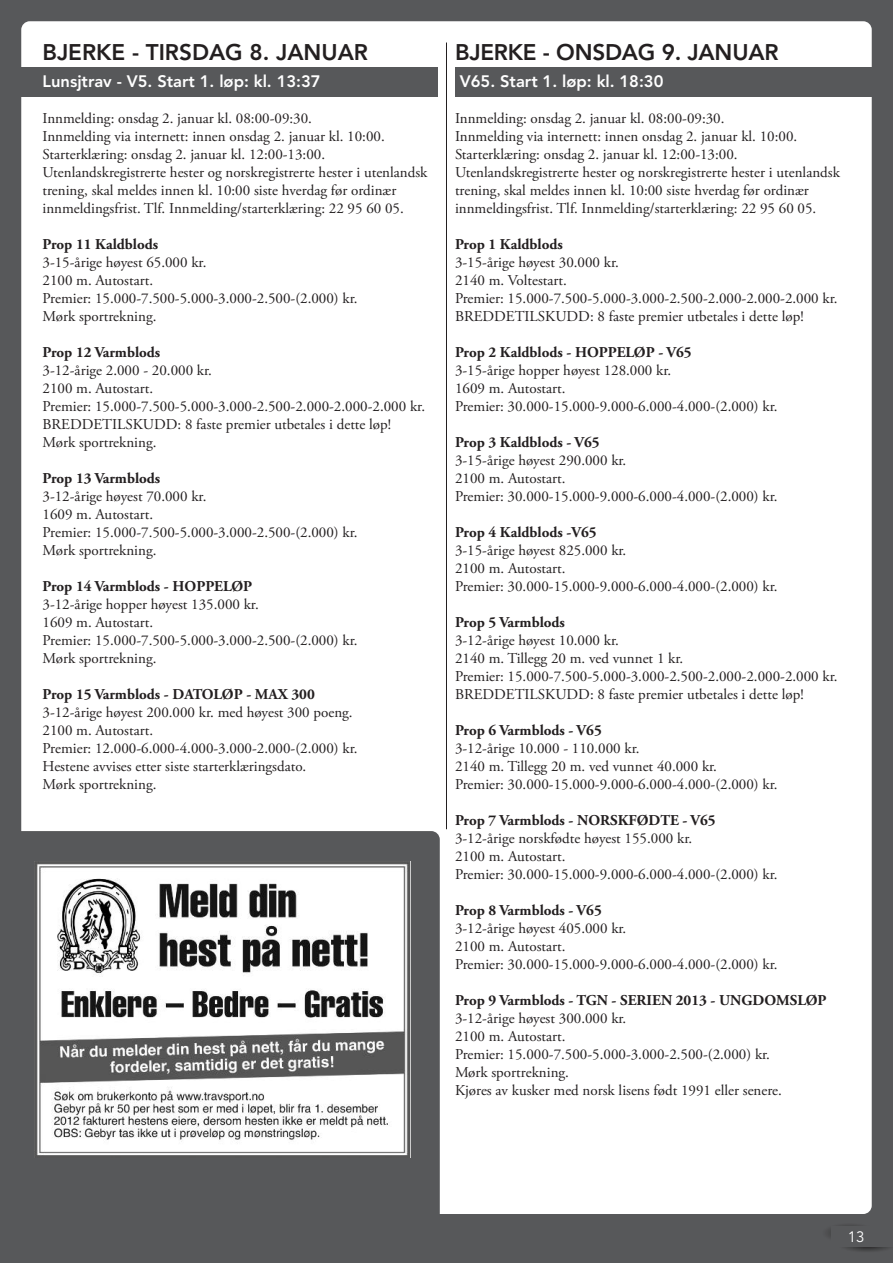
<style>
.page{position:relative;width:893px;height:1263px;background:#57585a}
.page>*{position:absolute;margin:0;border:0;box-sizing:border-box;transform-origin:0 0}
.t1{font:800 22.5px "Avenir";color:#231f20}
.t2{font:800 16.5px "Avenir";color:#fff}
.t3{font:15px/18px "Adobe Garamond Pro";color:#231f20}
.t4{font:700 15px "Adobe Garamond Pro";color:#231f20}
.t5{font:15px "Avenir";color:#fff}
</style>
<div class="page">
<div style="left:21px;top:21px;width:851px;height:1193px;background:#fff;border-radius:9px"></div>
<div style="left:455px;top:67px;width:438px;height:30px;background:#57585a"></div>
<div style="left:0;top:67px;width:438px;height:30px;background:#57585a"></div>
<hr style="left:446px;top:43px;width:1px;height:786px;background:#231f20">
<div style="left:2px;top:831px;width:438px;height:411px;background:#57585a;border-radius:9px"></div>
<img style="left:34px;top:862px;width:377px;height:296px">
<h1 class="t1" style="left:43px;top:43px;width:327px">BJERKE - TIRSDAG 8. JANUAR</h1>
<p class="t2" style="left:43px;top:74px;width:280px">Lunsjtrav - V5. Start 1. løp: kl. 13:37</p>
<p class="t3" style="left:43px;top:110px;width:386px">Innmelding: onsdag 2. januar kl. 08:00-09:30.<br>Innmelding via internett: innen onsdag 2. januar kl. 10:00.<br>Starterklæring: onsdag 2. januar kl. 12:00-13:00.<br>Utenlandskregistrerte hester og norskregistrerte hester i utenlandsk trening, skal meldes innen kl. 10:00 siste hverdag før ordinær innmeldingsfrist. Tlf. Innmelding/starterklæring: 22 95 60 05.</p>
<p class="t4" style="left:43px;top:238px;width:117px">Prop 11 Kaldblods</p>
<p class="t3" style="left:43px;top:254px;width:317px">3-15-årige høyest 65.000 kr.<br>2100 m. Autostart.<br>Premier: 15.000-7.500-5.000-3.000-2.500-(2.000) kr.<br>Mørk sportrekning.</p>
<p class="t4" style="left:43px;top:346px;width:119px">Prop 12 Varmblods</p>
<p class="t3" style="left:43px;top:362px;width:384px">3-12-årige 2.000 - 20.000 kr.<br>2100 m. Autostart.<br>Premier: 15.000-7.500-5.000-3.000-2.500-2.000-2.000-2.000 kr.<br>BREDDETILSKUDD: 8 faste premier utbetales i dette løp!<br>Mørk sportrekning.</p>
<p class="t4" style="left:43px;top:472px;width:119px">Prop 13 Varmblods</p>
<p class="t3" style="left:43px;top:488px;width:317px">3-12-årige høyest 70.000 kr.<br>1609 m. Autostart.<br>Premier: 15.000-7.500-5.000-3.000-2.500-(2.000) kr.<br>Mørk sportrekning.</p>
<p class="t4" style="left:43px;top:580px;width:211px">Prop 14 Varmblods - HOPPELØP</p>
<p class="t3" style="left:43px;top:596px;width:317px">3-12-årige hopper høyest 135.000 kr.<br>1609 m. Autostart.<br>Premier: 15.000-7.500-5.000-3.000-2.500-(2.000) kr.<br>Mørk sportrekning.</p>
<p class="t4" style="left:43px;top:688px;width:274px">Prop 15 Varmblods - DATOLØP - MAX 300</p>
<p class="t3" style="left:43px;top:704px;width:317px">3-12-årige høyest 200.000 kr. med høyest 300 poeng.<br>2100 m. Autostart.<br>Premier: 12.000-6.000-4.000-3.000-2.000-(2.000) kr.<br>Hestene avvises etter siste starterklæringsdato.<br>Mørk sportrekning.</p>
<h1 class="t1" style="left:455px;top:43px;width:325px">BJERKE - ONSDAG 9. JANUAR</h1>
<p class="t2" style="left:460px;top:74px;width:205px">V65. Start 1. løp: kl. 18:30</p>
<p class="t3" style="left:455px;top:110px;width:386px">Innmelding: onsdag 2. januar kl. 08:00-09:30.<br>Innmelding via internett: innen onsdag 2. januar kl. 10:00.<br>Starterklæring: onsdag 2. januar kl. 12:00-13:00.<br>Utenlandskregistrerte hester og norskregistrerte hester i utenlandsk trening, skal meldes innen kl. 10:00 siste hverdag før ordinær innmeldingsfrist. Tlf. Innmelding/starterklæring: 22 95 60 05.</p>
<p class="t4" style="left:455px;top:238px;width:109px">Prop 1 Kaldblods</p>
<p class="t3" style="left:455px;top:254px;width:384px">3-15-årige høyest 30.000 kr.<br>2140 m. Voltestart.<br>Premier: 15.000-7.500-5.000-3.000-2.500-2.000-2.000-2.000 kr.<br>BREDDETILSKUDD: 8 faste premier utbetales i dette løp!</p>
<p class="t4" style="left:455px;top:346px;width:238px">Prop 2 Kaldblods - HOPPELØP - V65</p>
<p class="t3" style="left:455px;top:362px;width:324px">3-15-årige hopper høyest 128.000 kr.<br>1609 m. Autostart.<br>Premier: 30.000-15.000-9.000-6.000-4.000-(2.000) kr.</p>
<p class="t4" style="left:455px;top:436px;width:146px">Prop 3 Kaldblods - V65</p>
<p class="t3" style="left:455px;top:452px;width:324px">3-15-årige høyest 290.000 kr.<br>2100 m. Autostart.<br>Premier: 30.000-15.000-9.000-6.000-4.000-(2.000) kr.</p>
<p class="t4" style="left:455px;top:526px;width:143px">Prop 4 Kaldblods -V65</p>
<p class="t3" style="left:455px;top:542px;width:324px">3-15-årige høyest 825.000 kr.<br>2100 m. Autostart.<br>Premier: 30.000-15.000-9.000-6.000-4.000-(2.000) kr.</p>
<p class="t4" style="left:455px;top:616px;width:112px">Prop 5 Varmblods</p>
<p class="t3" style="left:455px;top:632px;width:384px">3-12-årige høyest 10.000 kr.<br>2140 m. Tillegg 20 m. ved vunnet 1 kr.<br>Premier: 15.000-7.500-5.000-3.000-2.500-2.000-2.000-2.000 kr.<br>BREDDETILSKUDD: 8 faste premier utbetales i dette løp!</p>
<p class="t4" style="left:455px;top:724px;width:148px">Prop 6 Varmblods - V65</p>
<p class="t3" style="left:455px;top:740px;width:324px">3-12-årige 10.000 - 110.000 kr.<br>2140 m. Tillegg 20 m. ved vunnet 40.000 kr.<br>Premier: 30.000-15.000-9.000-6.000-4.000-(2.000) kr.</p>
<p class="t4" style="left:455px;top:814px;width:262px">Prop 7 Varmblods - NORSKFØDTE - V65</p>
<p class="t3" style="left:455px;top:830px;width:324px">3-12-årige norskfødte høyest 155.000 kr.<br>2100 m. Autostart.<br>Premier: 30.000-15.000-9.000-6.000-4.000-(2.000) kr.</p>
<p class="t4" style="left:455px;top:904px;width:148px">Prop 8 Varmblods - V65</p>
<p class="t3" style="left:455px;top:920px;width:324px">3-12-årige høyest 405.000 kr.<br>2100 m. Autostart.<br>Premier: 30.000-15.000-9.000-6.000-4.000-(2.000) kr.</p>
<p class="t4" style="left:455px;top:994px;width:373px">Prop 9 Varmblods - TGN - SERIEN 2013 - UNGDOMSLØP</p>
<p class="t3" style="left:455px;top:1010px;width:328px">3-12-årige høyest 300.000 kr.<br>2100 m. Autostart.<br>Premier: 15.000-7.500-5.000-3.000-2.500-(2.000) kr.<br>Mørk sportrekning.<br>Kjøres av kusker med norsk lisens født 1991 eller senere.</p>
<p class="t5" style="left:848px;top:1231px;width:18px">13</p>
</div>
